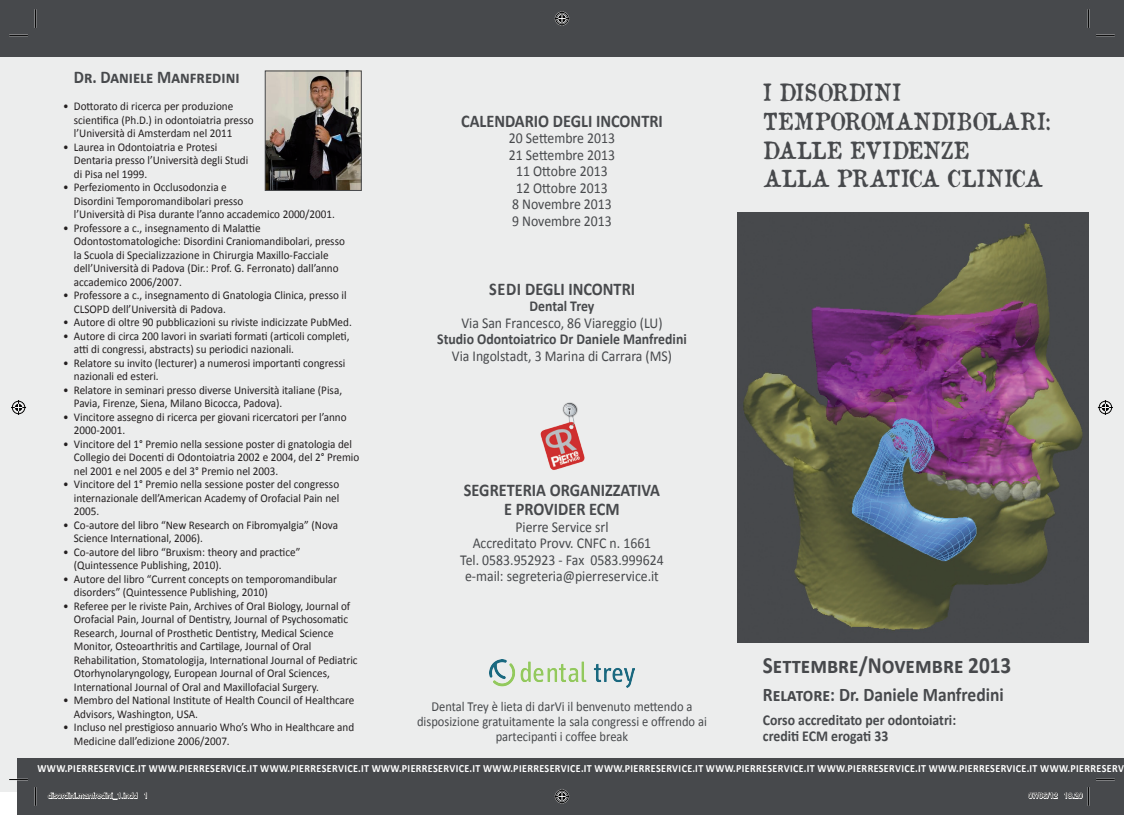
<style>
.page{position:relative;width:1124px;height:815px;background:#fff}
.page>*{position:absolute;margin:0;border:0;box-sizing:border-box;transform-origin:0 0}
.t1{font:700 23.38px "Calibri";color:#47494c;scale:.91 1}
.t2{font:23.25px/28.8px "Old Newspaper Types";color:#47494c;scale:.91 1}
.t3{font:700 19.25px "Calibri";color:#47494c;scale:.91 1}
.t4{font:700 17.88px/19.5px "Calibri";color:#47494c;text-align:center;scale:.91 1}
.t5{font:15.12px/16.5px "Calibri";color:#47494c;text-align:center;scale:.91 1}
.t6{font:700 15.12px/16.5px "Calibri";color:#47494c;scale:.91 1}
.t7{font:13.75px/15px "Calibri";color:#47494c;text-align:center;scale:.91 1}
.t8{font:11.75px/13.5px "Calibri";color:#231f20;scale:.94 1}
.t9{font:700 11px "Calibri";letter-spacing:.04em;color:#fff;scale:.91 1}
.t10{font:7.5px "Helvetica";color:#000}
</style>
<div class="page">
<div style="left:0;top:6px;width:1123px;height:786px;background:#eceded"></div>
<img style="left:737px;top:212px;width:351px;height:430px">
<div style="left:0;top:0;width:1123px;height:57px;background:#47494c"></div>
<div style="left:18px;top:758px;width:1105px;height:57px;background:#47494c"></div>
<img style="left:489px;top:660px;width:145px;height:27px">
<img style="left:267px;top:73px;width:92px;height:116px">
<div style="left:265px;top:71px;width:96px;height:120px;border:1px solid #47494c"></div>
<img style="left:540px;top:402px;width:45px;height:68px">
<svg style="left:9px;top:35px;width:19px;height:1px"></svg>
<svg style="left:1096px;top:35px;width:18px;height:1px"></svg>
<svg style="left:9px;top:779px;width:19px;height:1px"></svg>
<svg style="left:1096px;top:779px;width:18px;height:1px"></svg>
<svg style="left:35px;top:9px;width:1px;height:19px"></svg>
<svg style="left:35px;top:787px;width:1px;height:19px"></svg>
<svg style="left:1087px;top:9px;width:2px;height:19px"></svg>
<svg style="left:554px;top:11px;width:15px;height:15px"></svg>
<svg style="left:554px;top:789px;width:15px;height:15px"></svg>
<svg style="left:11px;top:400px;width:15px;height:15px"></svg>
<svg style="left:1097px;top:400px;width:15px;height:15px"></svg>
<svg style="left:48px;top:792px;width:90px;height:8px"></svg>
<svg style="left:144px;top:793px;width:3px;height:6px"></svg>
<svg style="left:1028px;top:792px;width:29px;height:7px"></svg>
<svg style="left:1064px;top:787px;width:25px;height:19px"></svg>
<h3 class="t4" style="left:74px;top:68px;width:184px">DR. DANIELE MANFREDINI</h3>
<p class="t8" style="left:74px;top:100px;width:193px;text-indent:-11px">• Dottorato di ricerca per produzione scientifica (Ph.D.) in odontoiatria presso l’Università di Amsterdam nel 2011</p>
<p class="t8" style="left:74px;top:140px;width:187px;text-indent:-11px">• Laurea in Odontoiatria e Protesi<br>Dentaria presso l’Università degli Studi di Pisa nel 1999.</p>
<p class="t8" style="left:74px;top:181px;width:279px;text-indent:-11px">• Perfeziomento in Occlusodonzia e<br>Disordini Temporomandibolari presso<br>l’Università di Pisa durante l’anno accademico 2000/2001.</p>
<p class="t8" style="left:74px;top:221px;width:290px;text-indent:-11px">• Professore a c., insegnamento di Malattie Odontostomatologiche: Disordini Craniomandibolari, presso la Scuola di Specializzazione in Chirurgia Maxillo-Facciale dell’Università di Padova (Dir.: Prof. G. Ferronato) dall’anno accademico 2006/2007.</p>
<p class="t8" style="left:74px;top:289px;width:291px;text-indent:-11px">• Professore a c., insegnamento di Gnatologia Clinica, presso il<br>CLSOPD dell’Università di Padova.</p>
<p class="t8" style="left:63px;top:316px;width:308px">• Autore di oltre 90 pubblicazioni su riviste indicizzate PubMed.</p>
<p class="t8" style="left:74px;top:329px;width:295px;text-indent:-11px">• Autore di circa 200 lavori in svariati formati (articoli completi, atti di congressi, abstracts) su periodici nazionali.</p>
<p class="t8" style="left:74px;top:356px;width:290px;text-indent:-11px">• Relatore su invito (lecturer) a numerosi importanti congressi nazionali ed esteri.</p>
<p class="t8" style="left:74px;top:383px;width:287px;text-indent:-11px">• Relatore in seminari presso diverse Università italiane (Pisa,<br>Pavia, Firenze, Siena, Milano Bicocca, Padova).</p>
<p class="t8" style="left:74px;top:410px;width:291px;text-indent:-11px">• Vincitore assegno di ricerca per giovani ricercatori per l’anno<br>2000-2001.</p>
<p class="t8" style="left:74px;top:437px;width:305px;text-indent:-11px">• Vincitore del 1° Premio nella sessione poster di gnatologia del<br>Collegio dei Docenti di Odontoiatria 2002 e 2004, del 2° Premio nel 2001 e nel 2005 e del 3° Premio nel 2003.</p>
<p class="t8" style="left:74px;top:478px;width:284px;text-align:justify;text-indent:-11px">• Vincitore del 1° Premio nella sessione poster del congresso internazionale dell’American Academy of Orofacial Pain nel 2005.</p>
<p class="t8" style="left:74px;top:518px;width:282px;text-indent:-11px">• Co-autore del libro “New Research on Fibromyalgia” (Nova<br>Science International, 2006).</p>
<p class="t8" style="left:74px;top:545px;width:242px;text-indent:-11px">• Co-autore del libro “Bruxism: theory and practice” (Quintessence Publishing, 2010).</p>
<p class="t8" style="left:74px;top:572px;width:281px;text-indent:-11px">• Autore del libro “Current concepts on temporomandibular disorders” (Quintessence Publishing, 2010)</p>
<p class="t8" style="left:74px;top:599px;width:303px;text-indent:-11px">• Referee per le riviste Pain, Archives of Oral Biology, Journal of Orofacial Pain, Journal of Dentistry, Journal of Psychosomatic Research, Journal of Prosthetic Dentistry, Medical Science Monitor, Osteoarthritis and Cartilage, Journal of Oral Rehabilitation, Stomatologija, International Journal of Pediatric Otorhynolaryngology, European Journal of Oral Sciences, International Journal of Oral and Maxillofacial Surgery.</p>
<p class="t8" style="left:74px;top:694px;width:300px;text-indent:-11px">• Membro del National Institute of Health Council of Healthcare<br>Advisors, Washington, USA.</p>
<p class="t8" style="left:74px;top:721px;width:300px;text-indent:-11px">• Incluso nel prestigioso annuario Who’s Who in Healthcare and<br>Medicine dall’edizione 2006/2007.</p>
<h3 class="t4" style="left:461px;top:111px;width:223px">CALENDARIO DEGLI INCONTRI</h3>
<p class="t5" style="left:509px;top:130px;width:118px">20 Settembre 2013<br>21 Settembre 2013<br>11 Ottobre 2013<br>12 Ottobre 2013<br>8 Novembre 2013<br>9 Novembre 2013</p>
<h3 class="t4" style="left:489px;top:279px;width:10px">SEDI</h3>
<h3 class="t4" style="left:525px;top:279px;width:122px">DEGLI INCONTRI</h3>
<p class="t6" style="left:529px;top:298px;width:73px">DENTAL TREY</p>
<p class="t5" style="left:461px;top:314px;width:222px">Via San Francesco, 86 Viareggio (LU)</p>
<p class="t6" style="left:437px;top:331px;width:276px">STUDIO ODONTOIATRICO DR DANIELE MANFREDINI</p>
<p class="t5" style="left:452px;top:347px;width:243px">Via Ingolstadt, 3 Marina di Carrara (MS)</p>
<h3 class="t4" style="left:464px;top:480px;width:217px">SEGRETERIA ORGANIZZATIVA<br>E PROVIDER ECM</h3>
<p class="t5" style="left:460px;top:518px;width:225px">Pierre Service srl<br>Accreditato Provv. CNFC n. 1661<br>Tel. 0583.952923 - Fax 0583.999624 e-mail: segreteria@pierreservice.it</p>
<p class="t7" style="left:417px;top:699px;width:320px">Dental Trey è lieta di darVi il benvenuto mettendo a disposizione gratuitamente la sala congressi e offrendo ai partecipanti i coffee break</p>
<h2 class="t2" style="left:762px;top:78px;width:318px">I DISORDINI<br>TEMPOROMANDIBOLARI:<br>DALLE EVIDENZE<br>ALLA PRATICA CLINICA</h2>
<h1 class="t1" style="left:762px;top:650px;width:274px">SETTEMBRE/NOVEMBRE 2013</h1>
<h3 class="t3" style="left:762px;top:682px;width:266px">RELATORE: DR. DANIELE MANFREDINI</h3>
<p class="t6" style="left:762px;top:711px;width:214px">CORSO ACCREDITATO PER ODONTOIATRI:<br>CREDITI ECM EROGATI 33</p>
<p class="t9" style="left:37px;top:761px;width:40px">WWW.PIERRESERVICE</p>
<p class="t9" style="left:135px;top:761px;width:55px">.IT WWW.PIERRESERVICE</p>
<p class="t9" style="left:247px;top:761px;width:55px">.IT WWW.PIERRESERVICE</p>
<p class="t9" style="left:358px;top:761px;width:55px">.IT WWW.PIERRESERVICE</p>
<p class="t9" style="left:469px;top:761px;width:55px">.IT WWW.PIERRESERVICE</p>
<p class="t9" style="left:581px;top:761px;width:55px">.IT WWW.PIERRESERVICE</p>
<p class="t9" style="left:692px;top:761px;width:55px">.IT WWW.PIERRESERVICE</p>
<p class="t9" style="left:803px;top:761px;width:55px">.IT WWW.PIERRESERVICE</p>
<p class="t9" style="left:915px;top:761px;width:55px">.IT WWW.PIERRESERVICE</p>
<p class="t9" style="left:1026px;top:761px;width:55px">.IT WWW.PIERRESERV</p>
<p class="t10" style="left:48px;top:789px;width:102px">disordini.manfredini_1.indd 1</p>
<p class="t10" style="left:1028px;top:789px;width:56px">07/06/12 18.20</p>
</div>
